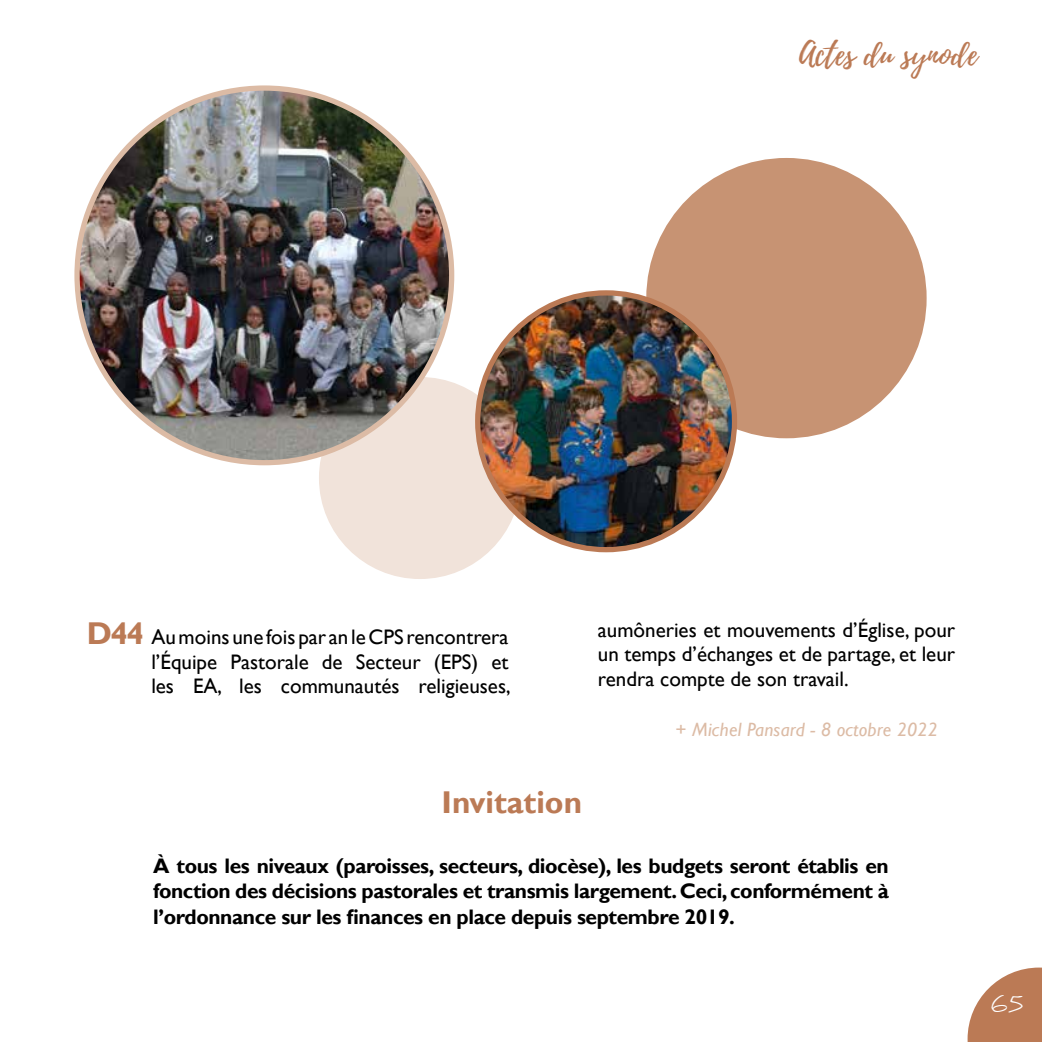
<style>
.page{position:relative;width:1042px;height:1042px;background:#fff}
.page>*{position:absolute;margin:0;border:0;box-sizing:border-box;transform-origin:0 0}
.t1{font:31.5px "Playlist Script";color:#bb7a55}
.t2{font:700 31.5px "Gill Sans";color:#bb7a55}
.t3{font:21px/24.5px "Gill Sans";color:#000;text-align:justify}
.t4{font:700 21px/25.2px "Gill Sans";letter-spacing:-.02em;color:#000;text-align:justify}
.t5{font:21px "Daniel";color:#fff}
.t6{font:italic 19.25px "Gill Sans";letter-spacing:.01em;color:#dcbba5}
.s1{font-weight:700;font-size:31.5px;color:#bb7a55}
</style>
<div class="page">
<svg style="left:967px;top:967px;width:75px;height:75px"></svg>
<div style="left:646px;top:158px;width:280px;height:280px;background:#c79373;border-radius:50%"></div>
<div style="left:319px;top:377px;width:202px;height:202px;background:#f1e3da;border-radius:50%"></div>
<img style="left:77px;top:88px;width:375px;height:375px;border-radius:187px">
<img style="left:478px;top:293px;width:256px;height:257px;border-radius:128px">
<h1 class="t1" style="left:799px;top:32px;width:180px">Actes du synode</h1>
<p class="t3" style="left:151px;top:625px;width:361px;text-indent:-64px"><span class="s1">D44</span> Au moins une fois par an le CPS rencontrera l’Équipe Pastorale de Secteur (EPS) et les EA, les communautés religieuses,</p>
<p class="t3" style="left:598px;top:618px;width:359px">aumôneries et mouvements d’Église, pour un temps d’échanges et de partage, et leur rendra compte de son travail.</p>
<h1 class="t2" style="left:441px;top:783px;width:142px">Invitation</h1>
<p class="t6" style="left:675px;top:718px;width:264px">+ Michel Pansard - 8 octobre 2022</p>
<p class="t4" style="left:153px;top:854px;width:737px">À tous les niveaux (paroisses, secteurs, diocèse), les budgets seront établis en fonction des décisions pastorales et transmis largement. Ceci, conformément à l’ordonnance sur les finances en place depuis septembre 2019.</p>
<p class="t5" style="left:991px;top:992px;width:33px">65</p>
</div>
